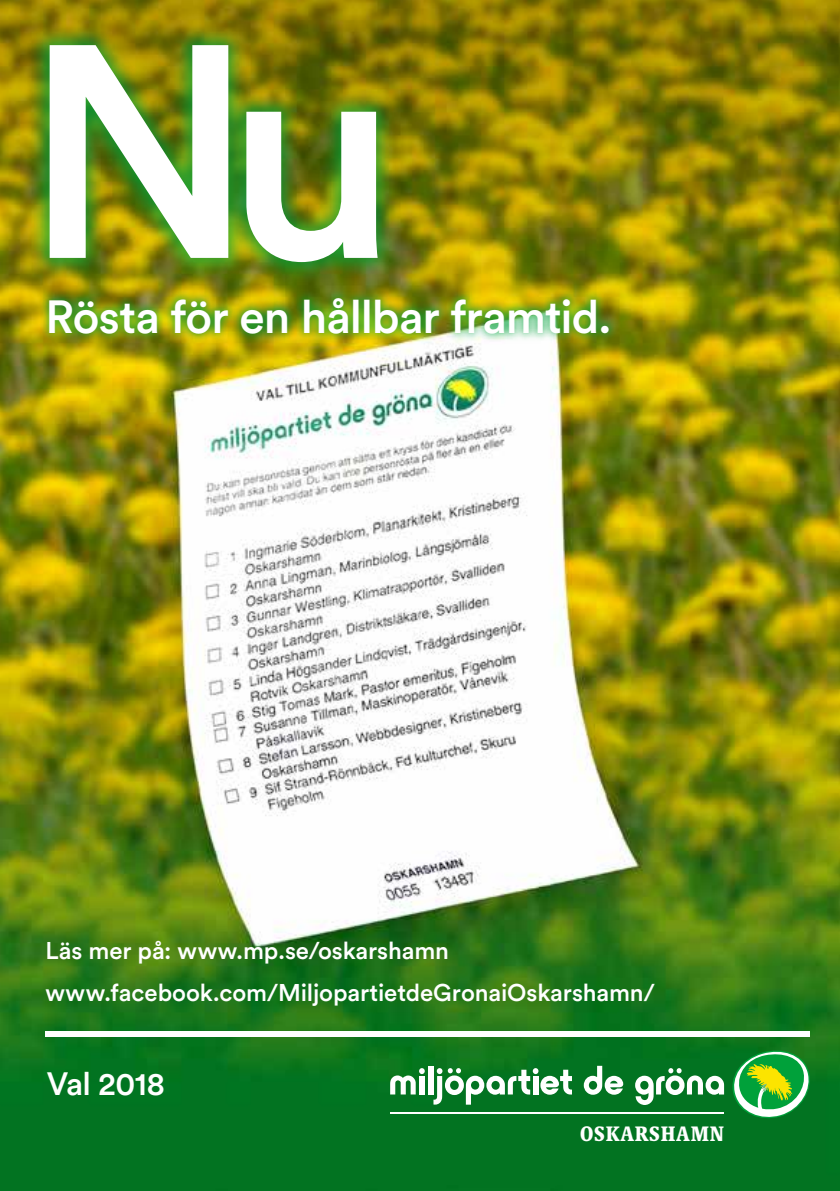
<style>
.page{position:relative;width:840px;height:1191px;background:#fff}
.page>*{position:absolute;margin:0;border:0;box-sizing:border-box;transform-origin:0 0}
.t1{font:500 300px "M Groena 2018 Circular";color:#fff}
.t2{font:500 46px "M Groena 2018 Circular";letter-spacing:-.02em;color:#fff}
.t3{font:500 32px "M Groena 2018 Circular";letter-spacing:-.01em;color:#fff}
.t4{font:24.6px "MP Serif";letter-spacing:.03em;color:#fff}
.t5{font:500 24px/41.6px "M Groena 2018 Circular";letter-spacing:-.005em;color:#fff}
</style>
<div class="page">
<img style="left:0;top:0;width:839px;height:1191px">
<div style="left:39px;top:288px;width:579px;height:55px;background:#00a13a;opacity:.75"></div>
<div style="left:28px;top:24px;width:370px;height:259px;background:#00a13a;opacity:.75"></div>
<div style="left:45px;top:1030px;width:764px;height:6px;background:#fff"></div>
<div style="left:428px;top:1065px;width:5px;height:29px;background:#fff"></div>
<svg style="left:390px;top:1068px;width:34px;height:26px"></svg>
<svg style="left:433px;top:1068px;width:138px;height:36px"></svg>
<svg style="left:583px;top:1065px;width:40px;height:29px"></svg>
<svg style="left:634px;top:1050px;width:175px;height:72px"></svg>
<hr style="left:389px;top:1112px;width:334px;height:1px;background:#fff">
<h1 class="t1" style="left:24px;top:-36px;width:376px">Nu</h1>
<h2 class="t2" style="left:45px;top:287px;width:567px">Rösta för en hållbar framtid.</h2>
<p class="t5" style="left:45px;top:929px;width:610px">Läs mer på: www.mp.se/oskarshamn www.facebook.com/MiljopartietdeGronaiOskarshamn/</p>
<h3 class="t3" style="left:47px;top:1063px;width:120px">Val 2018</h3>
<p class="t4" style="left:579px;top:1120px;width:145px">OSKARSHAMN</p>
</div>
